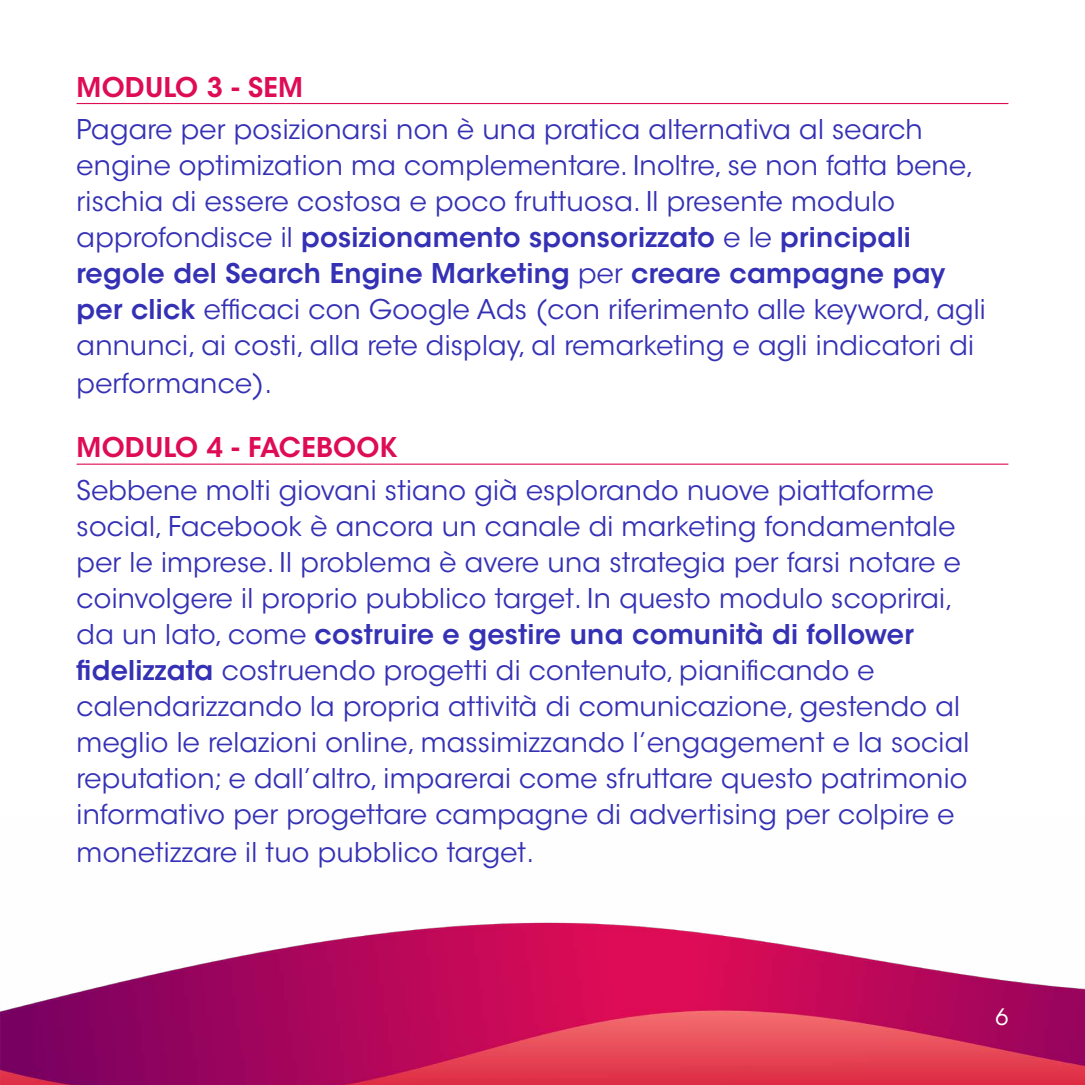
<style>
.page{position:relative;width:1085px;height:1085px;background:#fff}
.page>*{position:absolute;margin:0;border:0;box-sizing:border-box;transform-origin:0 0}
.t1{font:27px/36.2px "ITC Avant Garde Std";letter-spacing:.01em;color:#3531b5}
.t2{font:600 27px "ITC Avant Garde Std";letter-spacing:.01em;color:#dd0c55}
.t3{font:22.5px "ITC Avant Garde Std";color:#fff}
.s1{font-weight:600}
</style>
<div class="page">
<img style="left:0;top:922px;width:1084px;height:162px">
<hr style="left:77px;top:103px;width:931px;height:1px;background:#dd0c55">
<hr style="left:77px;top:463px;width:931px;height:1px;background:#dd0c55">
<p class="t2" style="left:77px;top:70px;width:228px">MODULO 3 - SEM</p>
<p class="t1" style="left:77px;top:111px;width:910px">Pagare per posizionarsi non è una pratica alternativa al search engine optimization ma complementare. Inoltre, se non fatta bene, rischia di essere costosa e poco fruttuosa. Il presente modulo approfondisce il <span class="s1">posizionamento sponsorizzato</span> e le <span class="s1">principali regole del Search Engine Marketing</span> per <span class="s1">creare campagne pay per click</span> efficaci con Google Ads (con riferimento alle keyword, agli annunci, ai costi, alla rete display, al remarketing e agli indicatori di performance).</p>
<p class="t2" style="left:77px;top:430px;width:322px">MODULO 4 - FACEBOOK</p>
<p class="t1" style="left:77px;top:472px;width:894px">Sebbene molti giovani stiano già esplorando nuove piattaforme social, Facebook è ancora un canale di marketing fondamentale per le imprese. Il problema è avere una strategia per farsi notare e coinvolgere il proprio pubblico target. In questo modulo scoprirai, da un lato, come <span class="s1">costruire e gestire una comunità di follower fidelizzata</span> costruendo progetti di contenuto, pianificando e calendarizzando la propria attività di comunicazione, gestendo al meglio le relazioni online, massimizzando l’engagement e la social reputation; e dall’altro, imparerai come sfruttare questo patrimonio informativo per progettare campagne di advertising per colpire e monetizzare il tuo pubblico target.</p>
<p class="t3" style="left:995px;top:1003px;width:14px">6</p>
</div>
